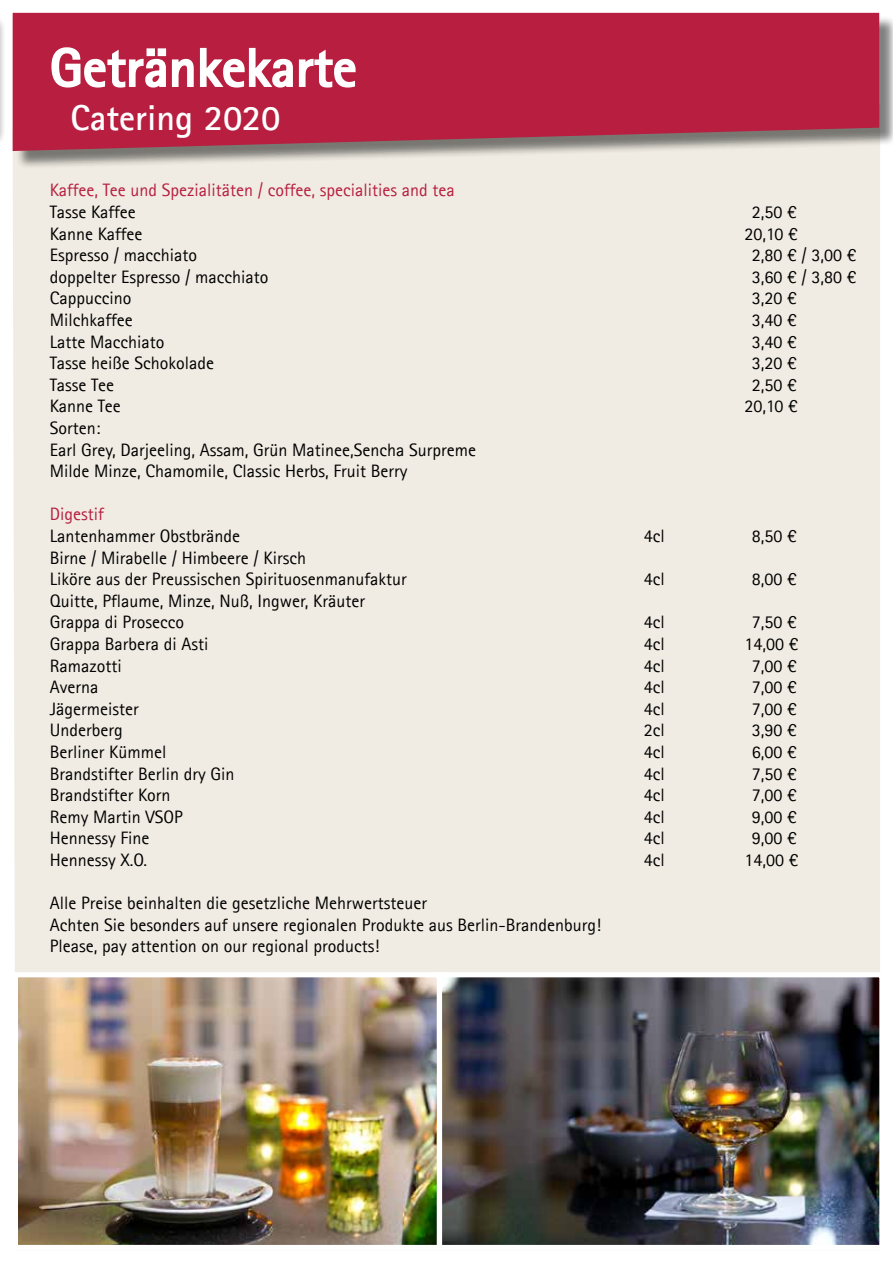
<style>
.page{position:relative;width:893px;height:1263px;background:#fff}
.page>*{position:absolute;margin:0;border:0;box-sizing:border-box;transform-origin:0 0}
.t1{font:700 54px "Agfa Rotis Sans Serif";color:#fff}
.t2{font:700 36px "Agfa Rotis Sans Serif";color:#fff}
.t3{font:18px/21.6px "Agfa Rotis Sans Serif";color:#000}
.t4{font:18px "Agfa Rotis Sans Serif";color:#b71e3f}
</style>
<div class="page">
<div style="left:0;top:15px;width:6px;height:155px;background:#000;opacity:.5"></div>
<div style="left:13px;top:151px;width:867px;height:821px;background:#f0ece3"></div>
<div style="left:15px;top:15px;width:878px;height:155px;background:#000;opacity:.5"></div>
<svg style="left:13px;top:13px;width:866px;height:138px;background:#b42946"></svg>
<svg style="left:51px;top:46px;width:305px;height:43px;background:#c8546d"></svg>
<img style="left:19px;top:978px;width:860px;height:266px">
<div style="left:13px;top:972px;width:429px;height:278px;border:5px solid #fff"></div>
<div style="left:437px;top:972px;width:448px;height:278px;border:5px solid #fff"></div>
<h1 class="t1" style="left:50px;top:34px;width:308px">Getränkekarte</h1>
<h2 class="t2" style="left:71px;top:95px;width:211px">Catering 2020</h2>
<p class="t4" style="left:50px;top:180px;width:406px">Kaffee, Tee und Spezialitäten / coffee, specialities and tea</p>
<p class="t3" style="left:50px;top:201px;width:87px">Tasse Kaffee</p>
<p class="t3" style="left:752px;top:201px;width:46px">2,50 €</p>
<p class="t3" style="left:50px;top:223px;width:94px">Kanne Kaffee</p>
<p class="t3" style="left:744px;top:223px;width:55px">20,10 €</p>
<p class="t3" style="left:50px;top:244px;width:149px">Espresso / macchiato</p>
<p class="t3" style="left:752px;top:244px;width:106px">2,80 € / 3,00 €</p>
<p class="t3" style="left:50px;top:266px;width:220px">doppelter Espresso / macchiato</p>
<p class="t3" style="left:752px;top:266px;width:106px">3,60 € / 3,80 €</p>
<p class="t3" style="left:50px;top:287px;width:83px">Cappuccino</p>
<p class="t3" style="left:752px;top:287px;width:46px">3,20 €</p>
<p class="t3" style="left:50px;top:309px;width:84px">Milchkaffee</p>
<p class="t3" style="left:752px;top:309px;width:46px">3,40 €</p>
<p class="t3" style="left:50px;top:331px;width:116px">Latte Macchiato</p>
<p class="t3" style="left:752px;top:331px;width:46px">3,40 €</p>
<p class="t3" style="left:50px;top:352px;width:166px">Tasse heiße Schokolade</p>
<p class="t3" style="left:752px;top:352px;width:46px">3,20 €</p>
<p class="t3" style="left:50px;top:374px;width:66px">Tasse Tee</p>
<p class="t3" style="left:752px;top:374px;width:46px">2,50 €</p>
<p class="t3" style="left:50px;top:395px;width:72px">Kanne Tee</p>
<p class="t3" style="left:744px;top:395px;width:55px">20,10 €</p>
<p class="t3" style="left:50px;top:417px;width:428px">Sorten:<br>Earl Grey, Darjeeling, Assam, Grün Matinee,Sencha Surpreme<br>Milde Minze, Chamomile, Classic Herbs, Fruit Berry</p>
<p class="t4" style="left:50px;top:504px;width:55px">Digestif</p>
<p class="t3" style="left:50px;top:525px;width:192px">Lantenhammer Obstbrände</p>
<p class="t3" style="left:644px;top:525px;width:23px">4cl</p>
<p class="t3" style="left:752px;top:525px;width:46px">8,50 €</p>
<p class="t3" style="left:50px;top:547px;width:358px">Birne / Mirabelle / Himbeere / Kirsch<br>Liköre aus der Preussischen Spirituosenmanufaktur</p>
<p class="t3" style="left:644px;top:568px;width:23px">4cl</p>
<p class="t3" style="left:752px;top:568px;width:47px">8,00 €</p>
<p class="t3" style="left:50px;top:590px;width:317px">Quitte, Pflaume, Minze, Nuß, Ingwer, Kräuter<br>Grappa di Prosecco</p>
<p class="t3" style="left:644px;top:611px;width:23px">4cl</p>
<p class="t3" style="left:752px;top:611px;width:46px">7,50 €</p>
<p class="t3" style="left:50px;top:633px;width:160px">Grappa Barbera di Asti</p>
<p class="t3" style="left:644px;top:633px;width:23px">4cl</p>
<p class="t3" style="left:744px;top:633px;width:55px">14,00 €</p>
<p class="t3" style="left:50px;top:655px;width:73px">Ramazotti</p>
<p class="t3" style="left:644px;top:655px;width:23px">4cl</p>
<p class="t3" style="left:752px;top:655px;width:46px">7,00 €</p>
<p class="t3" style="left:50px;top:676px;width:50px">Averna</p>
<p class="t3" style="left:644px;top:676px;width:23px">4cl</p>
<p class="t3" style="left:752px;top:676px;width:46px">7,00 €</p>
<p class="t3" style="left:50px;top:698px;width:90px">Jägermeister</p>
<p class="t3" style="left:644px;top:698px;width:23px">4cl</p>
<p class="t3" style="left:752px;top:698px;width:46px">7,00 €</p>
<p class="t3" style="left:50px;top:719px;width:74px">Underberg</p>
<p class="t3" style="left:644px;top:719px;width:23px">2cl</p>
<p class="t3" style="left:752px;top:719px;width:46px">3,90 €</p>
<p class="t3" style="left:50px;top:741px;width:118px">Berliner Kümmel</p>
<p class="t3" style="left:644px;top:741px;width:23px">4cl</p>
<p class="t3" style="left:752px;top:741px;width:46px">6,00 €</p>
<p class="t3" style="left:50px;top:763px;width:186px">Brandstifter Berlin dry Gin</p>
<p class="t3" style="left:644px;top:763px;width:23px">4cl</p>
<p class="t3" style="left:752px;top:763px;width:46px">7,50 €</p>
<p class="t3" style="left:50px;top:784px;width:122px">Brandstifter Korn</p>
<p class="t3" style="left:644px;top:784px;width:23px">4cl</p>
<p class="t3" style="left:752px;top:784px;width:46px">7,00 €</p>
<p class="t3" style="left:50px;top:806px;width:134px">Remy Martin VSOP</p>
<p class="t3" style="left:644px;top:806px;width:23px">4cl</p>
<p class="t3" style="left:752px;top:806px;width:46px">9,00 €</p>
<p class="t3" style="left:50px;top:827px;width:101px">Hennessy Fine</p>
<p class="t3" style="left:644px;top:827px;width:23px">4cl</p>
<p class="t3" style="left:752px;top:827px;width:46px">9,00 €</p>
<p class="t3" style="left:50px;top:849px;width:99px">Hennessy X.O.</p>
<p class="t3" style="left:644px;top:849px;width:23px">4cl</p>
<p class="t3" style="left:744px;top:849px;width:55px">14,00 €</p>
<p class="t3" style="left:50px;top:892px;width:553px">Alle Preise beinhalten die gesetzliche Mehrwertsteuer<br>Achten Sie besonders auf unsere regionalen Produkte aus Berlin-Brandenburg!<br>Please, pay attention on our regional products!</p>
</div>
